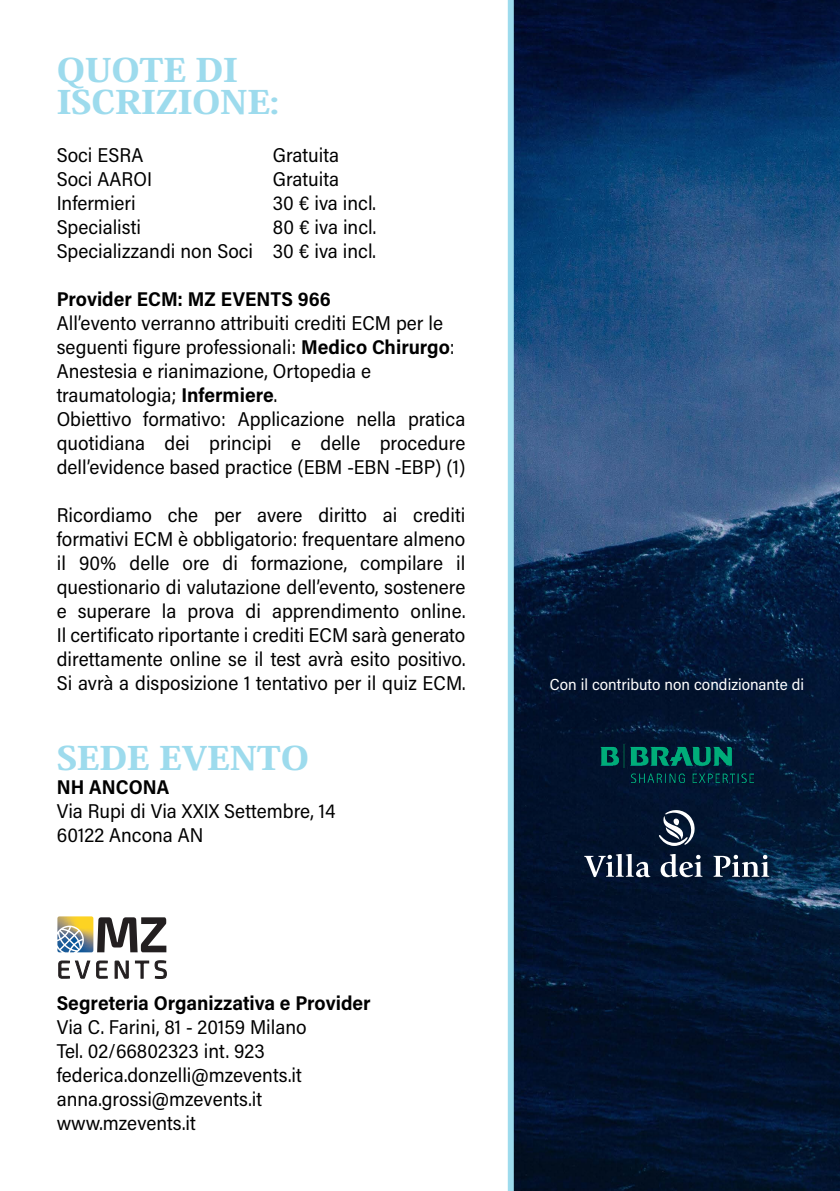
<style>
.page{position:relative;width:840px;height:1191px;background:#fff}
.page>*{position:absolute;margin:0;border:0;box-sizing:border-box;transform-origin:0 0}
.t1{font:800 32px/32px "Koz Min Pr 6 N";letter-spacing:-.01em;color:#9ddbed;scale:1.2 1}
.t2{font:20px/24px "Acumin Pro Semi Cond";color:#000;text-align:justify}
.t3{font:700 20px "Acumin Pro Semi Cond";color:#000}
.t4{font:16px "Acumin Pro Semi Cond";color:#fff}
.s1{font-weight:700}
</style>
<div class="page">
<img style="left:513px;top:0;width:326px;height:1191px">
<div style="left:507px;top:0;width:6px;height:1191px;background:#9ddbed"></div>
<svg style="left:58px;top:960px;width:50px;height:19px"></svg>
<svg style="left:114px;top:960px;width:53px;height:19px"></svg>
<svg style="left:57px;top:916px;width:109px;height:36px"></svg>
<img style="left:600px;top:745px;width:152px;height:37px">
<svg style="left:658px;top:810px;width:36px;height:36px"></svg>
<svg style="left:584px;top:854px;width:66px;height:23px"></svg>
<svg style="left:660px;top:854px;width:42px;height:23px"></svg>
<svg style="left:713px;top:855px;width:55px;height:21px"></svg>
<p class="t1" style="left:57px;top:55px;width:186px">QUOTE DI<br>ISCRIZIONE:</p>
<p class="t2" style="left:57px;top:142px;width:88px">Soci ESRA</p>
<p class="t2" style="left:273px;top:142px;width:68px">Gratuita</p>
<p class="t2" style="left:57px;top:166px;width:97px">Soci AAROI</p>
<p class="t2" style="left:273px;top:166px;width:68px">Gratuita</p>
<p class="t2" style="left:57px;top:190px;width:80px">Infermieri</p>
<p class="t2" style="left:273px;top:190px;width:104px">30 € iva incl.</p>
<p class="t2" style="left:57px;top:214px;width:86px">Specialisti</p>
<p class="t2" style="left:273px;top:214px;width:104px">80 € iva incl.</p>
<p class="t2" style="left:57px;top:238px;width:320px">Specializzandi non Soci 30 € iva incl.</p>
<p class="t3" style="left:57px;top:285px;width:275px">Provider ECM: MZ EVENTS 966</p>
<p class="t2" style="left:57px;top:310px;width:399px;text-align:left">All’evento verranno attribuiti crediti ECM per le seguenti figure professionali: <span class="s1">Medico Chirurgo</span>:<br>Anestesia e rianimazione, Ortopedia e traumatologia; <span class="s1">Infermiere</span>.</p>
<p class="t2" style="left:57px;top:406px;width:410px">Obiettivo formativo: Applicazione nella pratica quotidiana dei principi e delle procedure dell’evidence based practice (EBM -EBN -EBP) (1)</p>
<p class="t2" style="left:57px;top:502px;width:410px">Ricordiamo che per avere diritto ai crediti formativi ECM è obbligatorio: frequentare almeno il 90% delle ore di formazione, compilare il questionario di valutazione dell’evento, sostenere e superare la prova di apprendimento online.</p>
<p class="t2" style="left:57px;top:622px;width:410px">Il certificato riportante i crediti ECM sarà generato direttamente online se il test avrà esito positivo.<br>Si avrà a disposizione 1 tentativo per il quiz ECM.</p>
<p class="t1" style="left:57px;top:743px;width:212px">SEDE EVENTO</p>
<p class="t3" style="left:57px;top:773px;width:114px">NH ANCONA</p>
<p class="t2" style="left:57px;top:798px;width:280px">Via Rupi di Via XXIX Settembre, 14</p>
<p class="t2" style="left:57px;top:822px;width:148px">60122 Ancona AN</p>
<p class="t3" style="left:57px;top:989px;width:315px">Segreteria Organizzativa e Provider</p>
<p class="t2" style="left:57px;top:1014px;width:251px">Via C. Farini, 81 - 20159 Milano</p>
<p class="t2" style="left:57px;top:1038px;width:209px">Tel. 02/66802323 int. 923</p>
<p class="t2" style="left:57px;top:1062px;width:246px">federica.donzelli@mzevents.it</p>
<p class="t2" style="left:57px;top:1086px;width:207px">anna.grossi@mzevents.it</p>
<p class="t2" style="left:57px;top:1110px;width:140px">www.mzevents.it</p>
<p class="t4" style="left:549px;top:674px;width:256px">Con il contributo non condizionante di</p>
</div>
